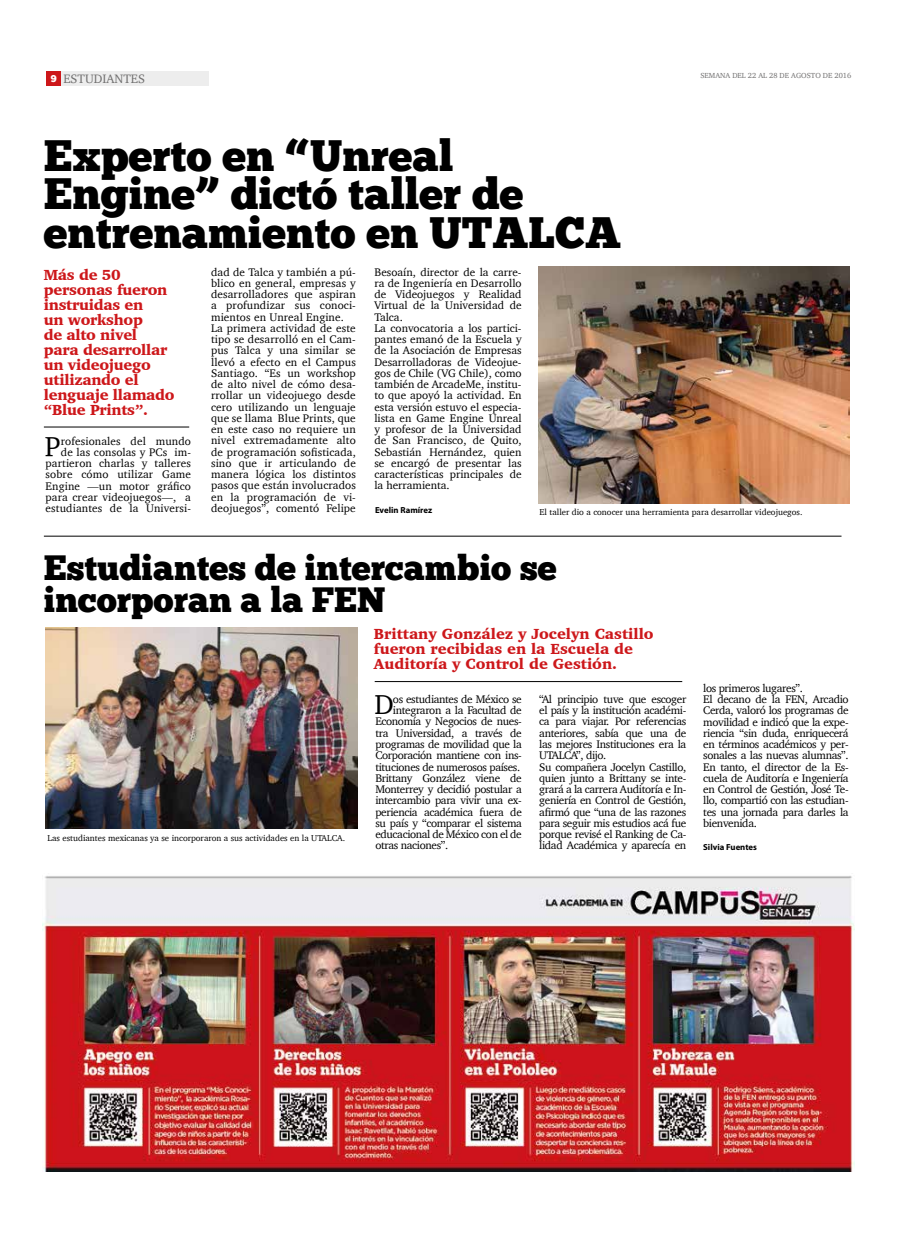
<style>
.page{position:relative;width:904px;height:1241px;background:#fff}
.page>*{position:absolute;margin:0;border:0;box-sizing:border-box;transform-origin:0 0}
.t1{font:43.75px/38.8px "Chunk Five Ex";color:#000}
.t2{font:35px/32.5px "Chunk Five Ex";color:#000}
.t3{font:28px "Charter";color:#000}
.t4{font:900 15px/15px "Charter";letter-spacing:-.02em;color:#cd171a}
.t5{font:900 15px/15px "Charter";color:#cd171a}
.t6{font:12.5px "Charter";color:#706f6f}
.t7{font:11.25px/11.2px "Charter";color:#000}
.t8{font:11.25px/11.2px "Charter";letter-spacing:-.03em;color:#000}
.t9{font:8.75px "Charter";color:#000}
.t10{font:700 8.75px "Myriad Pro";color:#000}
.t11{font:7.5px "Charter";color:#706f6f}
.s1{font-family:"Chunk Five Ex";font-size:10px;color:#fff}
</style>
<div class="page">
<div style="left:46px;top:71px;width:15px;height:15px;background:#cd171a"></div>
<div style="left:62px;top:71px;width:147px;height:15px;background:#ededed"></div>
<hr style="left:44px;top:427px;width:145px;height:1px;background:#000">
<hr style="left:44px;top:536px;width:797px;height:1px;background:#000">
<img style="left:538px;top:267px;width:311px;height:236px">
<img style="left:46px;top:627px;width:312px;height:201px">
<hr style="left:375px;top:681px;width:307px;height:1px;background:#000">
<img style="left:42px;top:876px;width:812px;height:295px">
<p class="t6" style="left:51px;top:68px;width:96px"><span class="s1">9</span> ESTUDIANTES</p>
<h1 class="t1" style="left:44px;top:135px;width:578px">Experto en “Unreal<br>Engine” dictó taller de entrenamiento en UTALCA</h1>
<p class="t11" style="left:700px;top:69px;width:152px">SEMANA DEL 22 AL 28 DE AGOSTO DE 2016</p>
<h3 class="t4" style="left:44px;top:267px;width:132px">Más de 50 personas fueron instruidas en<br>un workshop<br>de alto nivel para desarrollar un videojuego utilizando el lenguaje llamado “Blue Prints”.</h3>
<p class="t7" style="left:46px;top:435px;width:147px;text-align:right">rofesionales del mundo<br>de las consolas y PCs im&shy;partieron charlas y talleres sobre cómo utilizar Game<br>Engine —un motor gráfico para crear videojuegos—, a estudiantes de la Universi-</p>
<h3 class="t3" style="left:45px;top:422px;width:17px">P</h3>
<p class="t7" style="left:211px;top:266px;width:146px">dad de Talca y también a pú&shy;blico en general, empresas y desarrolladores que aspiran a profundizar sus conoci&shy;mientos en Unreal Engine.<br>La primera actividad de este tipo se desarrolló en el Cam&shy;pus Talca y una similar se llevó a efecto en el Campus<br>Santiago. “Es un workshop de alto nivel de cómo desa&shy;rrollar un videojuego desde cero utilizando un lenguaje que se llama Blue Prints, que en este caso no requiere un nivel extremadamente alto de programación sofisticada, sino que ir articulando de manera lógica los distintos pasos que están involucrados en la programación de vi&shy;deojuegos”, comentó Felipe</p>
<p class="t7" style="left:374px;top:266px;width:149px">Besoaín, director de la carre&shy;ra de Ingeniería en Desarrollo de Videojuegos y Realidad<br>Virtual de la Universidad de<br>Talca.<br>La convocatoria a los partici&shy;pantes emanó de la Escuela y de la Asociación de Empresas<br>Desarrolladoras de Videojue&shy;gos de Chile (VG Chile), como también de ArcadeMe, institu&shy;to que apoyó la actividad. En esta versión estuvo el especia&shy;lista en Game Engine Unreal y profesor de la Universidad de San Francisco, de Quito,<br>Sebastián Hernández, quien se encargó de presentar las características principales de la herramienta.</p>
<p class="t10" style="left:375px;top:504px;width:59px">Evelin Ramírez</p>
<p class="t9" style="left:539px;top:504px;width:264px">El taller dio a conocer una herramienta para desarrollar videojuegos.</p>
<h2 class="t2" style="left:44px;top:550px;width:514px">Estudiantes de intercambio se incorporan a la FEN</h2>
<p class="t9" style="left:47px;top:830px;width:299px">Las estudiantes mexicanas ya se incorporaron a sus actividades en la UTALCA.</p>
<h3 class="t5" style="left:374px;top:625px;width:281px">Brittany González y Jocelyn Castillo fueron recibidas en la Escuela de<br>Auditoría y Control de Gestión.</h3>
<h3 class="t3" style="left:374px;top:680px;width:21px">D</h3>
<p class="t8" style="left:393px;top:693px;width:130px">os estudiantes de México se</p>
<p class="t8" style="left:393px;top:704px;width:130px">integraron a la Facultad de</p>
<p class="t8" style="left:375px;top:715px;width:148px">Economía y Negocios de nues-</p>
<p class="t8" style="left:375px;top:727px;width:148px">tra Universidad, a través de</p>
<p class="t8" style="left:375px;top:738px;width:148px">programas de movilidad que la</p>
<p class="t8" style="left:375px;top:749px;width:148px">Corporación mantiene con ins-</p>
<p class="t8" style="left:375px;top:760px;width:146px">tituciones de numerosos países.</p>
<p class="t8" style="left:375px;top:772px;width:148px">Brittany González viene de</p>
<p class="t8" style="left:375px;top:783px;width:148px">Monterrey y decidió postular a</p>
<p class="t8" style="left:375px;top:794px;width:148px">intercambio para vivir una ex-</p>
<p class="t8" style="left:375px;top:805px;width:148px">periencia académica fuera de</p>
<p class="t8" style="left:375px;top:817px;width:148px">su país y “comparar el sistema</p>
<p class="t8" style="left:375px;top:828px;width:148px">educacional de México con el de</p>
<p class="t8" style="left:375px;top:839px;width:74px">otras naciones”.</p>
<p class="t8" style="left:539px;top:693px;width:149px">“Al principio tuve que escoger el país y la institución académi&shy;ca para viajar. Por referencias anteriores, sabía que una de las mejores Instituciones era la<br>UTALCA”, dijo.<br>Su compañera Jocelyn Castillo, quien junto a Brittany se inte&shy;grará a la carrera Auditoría e In&shy;geniería en Control de Gestión, afirmó que “una de las razones para seguir mis estudios acá fue porque revisé el Ranking de Ca&shy;lidad Académica y aparecía en</p>
<p class="t8" style="left:703px;top:682px;width:147px">los primeros lugares”.<br>El decano de la FEN, Arcadio<br>Cerda, valoró los programas de movilidad e indicó que la expe&shy;riencia “sin duda, enriquecerá en términos académicos y per&shy;sonales a las nuevas alumnas”.<br>En tanto, el director de la Es&shy;cuela de Auditoría e Ingeniería en Control de Gestión, José Te&shy;llo, compartió con las estudian&shy;tes una jornada para darles la bienvenida.</p>
<p class="t10" style="left:703px;top:841px;width:55px">Silvia Fuentes</p>
</div>
